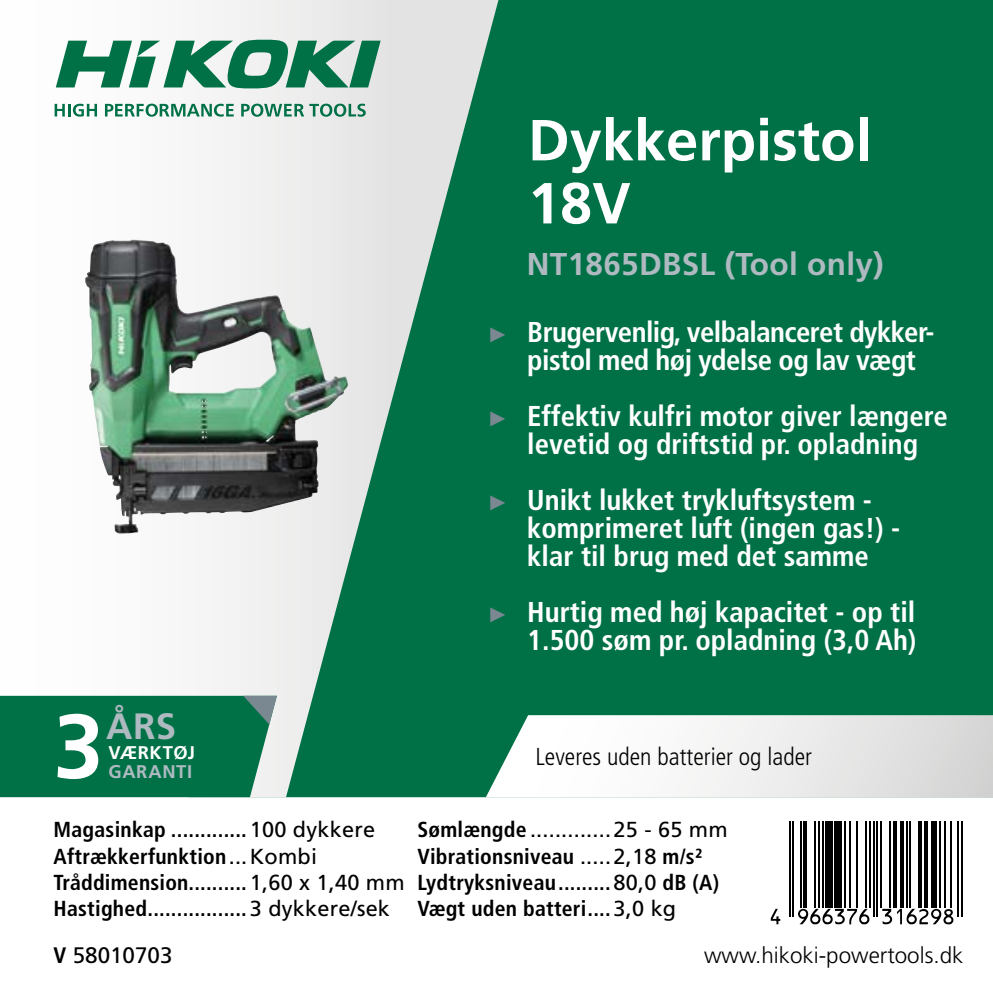
<style>
.page{position:relative;width:993px;height:993px;background:#fff}
.page>*{position:absolute;margin:0;border:0;box-sizing:border-box;transform-origin:0 0}
.t1{font:700 90.3px "Frutiger LT Std";color:#fff}
.t2{font:700 57.75px/63px "Frutiger LT Std";color:#fff}
.t3{font:700 36.75px "Frutiger LT Std";color:#aeb9c0}
.t4{font:700 31.5px "Frutiger LT Std";letter-spacing:.01em;color:#aeb9c0}
.t5{font:700 condensed 28.7px/28px "Frutiger LT Std";color:#fff;text-align:center}
.t6{font:700 condensed 28.7px/28px "Frutiger LT Std";letter-spacing:-.02em;color:#fff}
.t7{font:300 condensed 24.5px "Frutiger LT Std";color:#000}
.t8{font:300 22.4px "Frutiger LT Std";color:#000}
.t9{font:22.4px "Frutiger LT Std";color:#000}
.t10{font:700 condensed 21.7px/26.2px "Frutiger LT Std";letter-spacing:.01em;color:#000}
.t11{font:700 18.2px "Frutiger LT Std";letter-spacing:.02em;color:#fff}
.t12{font:700 18.2px "Frutiger LT Std";letter-spacing:.035em;color:#aeb9c0}
.s1{font-family:"Arial";font-weight:400;font-stretch:normal;font-size:21px;color:#7a8891}
.s2{font-weight:400;font-stretch:normal}
.s3{font-weight:700;font-stretch:condensed}
</style>
<div class="page">
<div style="left:506px;top:0;width:486px;height:715px;background:#007147"></div>
<svg style="left:0;top:0;width:506px;height:797px"></svg>
<svg style="left:55px;top:104px;width:42px;height:13px"></svg>
<svg style="left:105px;top:104px;width:129px;height:13px"></svg>
<svg style="left:241px;top:104px;width:124px;height:13px"></svg>
<svg style="left:56px;top:40px;width:324px;height:48px"></svg>
<svg style="left:0;top:695px;width:277px;height:101px"></svg>
<svg style="left:485px;top:715px;width:507px;height:82px"></svg>
<img style="left:92px;top:239px;width:40px;height:13px">
<svg style="left:776px;top:821px;width:187px;height:104px"></svg>
<hr style="left:788px;top:820px;width:2px;height:96px;background:#000">
<hr style="left:792px;top:820px;width:2px;height:96px;background:#000">
<hr style="left:799px;top:820px;width:2px;height:87px;background:#000">
<hr style="left:803px;top:820px;width:3px;height:87px;background:#000">
<hr style="left:814px;top:820px;width:1px;height:87px;background:#000">
<hr style="left:817px;top:820px;width:2px;height:87px;background:#000">
<hr style="left:821px;top:820px;width:2px;height:87px;background:#000">
<div style="left:825px;top:820px;width:7px;height:87px;background:#000"></div>
<div style="left:834px;top:820px;width:7px;height:87px;background:#000"></div>
<hr style="left:843px;top:820px;width:2px;height:87px;background:#000">
<hr style="left:848px;top:820px;width:2px;height:87px;background:#000">
<hr style="left:856px;top:820px;width:1px;height:87px;background:#000">
<hr style="left:865px;top:820px;width:2px;height:87px;background:#000">
<hr style="left:868px;top:820px;width:2px;height:87px;background:#000">
<hr style="left:872px;top:820px;width:2px;height:96px;background:#000">
<hr style="left:876px;top:820px;width:2px;height:96px;background:#000">
<hr style="left:879px;top:820px;width:2px;height:87px;background:#000">
<hr style="left:889px;top:820px;width:1px;height:87px;background:#000">
<svg style="left:892px;top:821px;width:4px;height:86px"></svg>
<svg style="left:899px;top:821px;width:4px;height:86px"></svg>
<hr style="left:905px;top:820px;width:2px;height:87px;background:#000">
<hr style="left:909px;top:820px;width:1px;height:87px;background:#000">
<hr style="left:918px;top:820px;width:4px;height:87px;background:#000">
<svg style="left:923px;top:821px;width:4px;height:86px"></svg>
<div style="left:931px;top:820px;width:5px;height:87px;background:#000"></div>
<hr style="left:938px;top:820px;width:2px;height:87px;background:#000">
<hr style="left:943px;top:820px;width:2px;height:87px;background:#000">
<hr style="left:949px;top:820px;width:2px;height:87px;background:#000">
<hr style="left:956px;top:820px;width:2px;height:96px;background:#000">
<hr style="left:960px;top:820px;width:2px;height:96px;background:#000">
<svg style="left:770px;top:908px;width:10px;height:15px"></svg>
<svg style="left:797px;top:908px;width:72px;height:16px"></svg>
<svg style="left:882px;top:908px;width:71px;height:16px"></svg>
<h2 class="t2" style="left:527px;top:109px;width:345px">Dykkerpistol<br>18V</h2>
<h3 class="t4" style="left:526px;top:245px;width:358px">NT1865DBSL (Tool only)</h3>
<h1 class="t1" style="left:53px;top:693px;width:52px">3</h1>
<h3 class="t3" style="left:106px;top:704px;width:72px">ÅRS</h3>
<p class="t11" style="left:108px;top:741px;width:88px">VÆRKTØJ</p>
<p class="t12" style="left:108px;top:760px;width:85px">GARANTI</p>
<h3 class="t6" style="left:527px;top:318px;width:408px;text-indent:-40px"><span class="s1">►</span> Brugervenlig, velbalanceret dykker&shy;pistol med høj ydelse og lav vægt</h3>
<h3 class="t5" style="left:487px;top:402px;width:461px"><span class="s1">►</span> Effektiv kulfri motor giver længere levetid og driftstid pr. opladning</h3>
<h3 class="t5" style="left:527px;top:486px;width:374px;text-align:left;text-indent:-40px"><span class="s1">►</span> Unikt lukket trykluftsystem - komprimeret luft (ingen gas!) - klar til brug med det samme</h3>
<h3 class="t5" style="left:487px;top:598px;width:430px;text-align:right"><span class="s1">►</span> Hurtig med høj kapacitet - op til<br>1.500 søm pr. opladning (3,0 Ah)</h3>
<p class="t7" style="left:535px;top:742px;width:278px">Leveres uden batterier og lader</p>
<p class="t10" style="left:54px;top:816px;width:352px">Magasinkap .............<span class="s2">100 dykkere </span>Aftrækkerfunktion<span class="s2">...Kombi </span>Tråddimension..........<span class="s2">1,60 x 1,40 mm </span>Hastighed.................<span class="s2">3 dykkere/sek</span></p>
<p class="t10" style="left:417px;top:816px;width:312px">Sømlængde <span class="s2">.............25 - 65 mm </span>Vibrationsniveau <span class="s2">.....2,18</span> m/s²<br>Lydtryksniveau.........<span class="s2">80,0</span> dB (A)<br>Vægt uden batteri....<span class="s2">3,0 kg</span></p>
<p class="t9" style="left:54px;top:941px;width:120px"><span class="s3">V</span> 58010703</p>
<p class="t8" style="left:704px;top:941px;width:260px">www.hikoki-powertools.dk</p>
</div>
